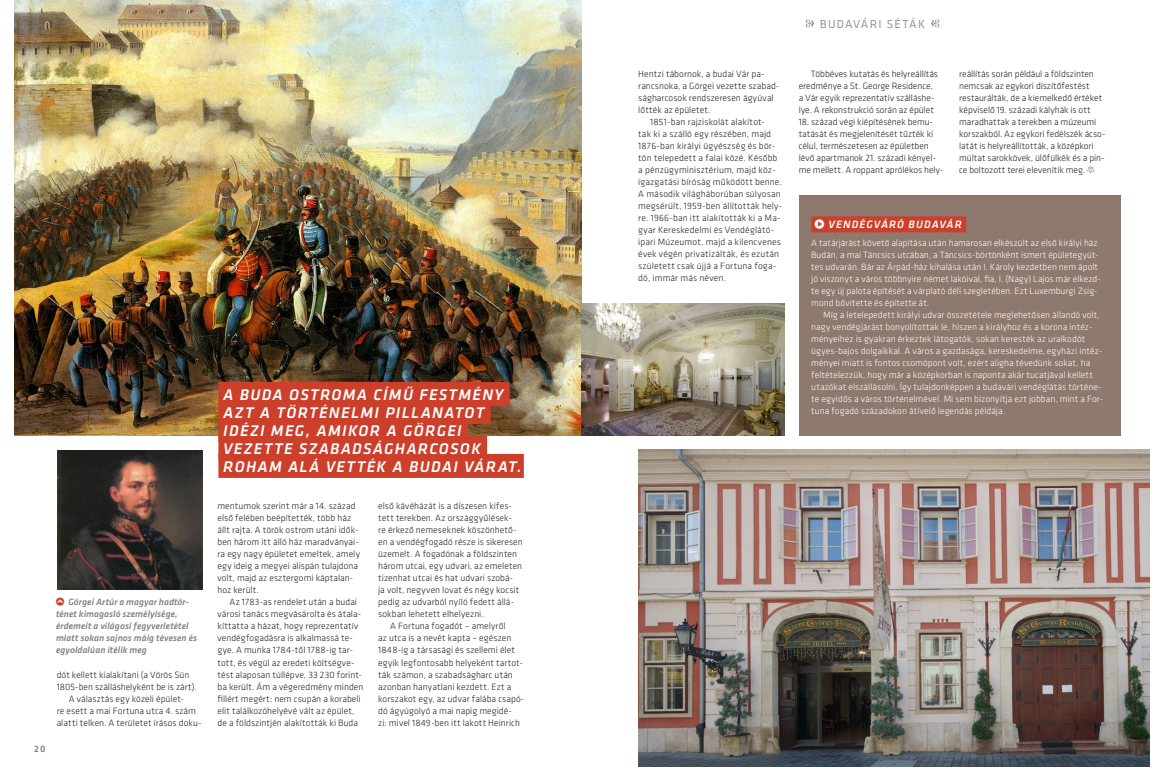
<style>
.page{position:relative;width:1163px;height:780px;background:#fff}
.page>*{position:absolute;margin:0;border:0;box-sizing:border-box;transform-origin:0 0}
.setak_Kepala_nagy_sa{font:italic 500 16px/18px "Klavika";letter-spacing:.08em;color:#fff}
.t1{font:12px "Klavika";letter-spacing:.1em;color:#939598}
.setak_Kenyer_behuzva{font:italic 500 11px "Klavika";letter-spacing:.09em;color:#fff}
.setak_Kenyer_behuzva-2{font:300 9.5px/12px "Klavika";letter-spacing:.005em;color:#231f20}
.setak_Kenyer_behuzva-3{font:300 9.5px/12px "Klavika";letter-spacing:.005em;color:#fff}
.setak_Kepala_kicsi{font:italic 500 9.5px/12px "Klavika";letter-spacing:.01em;color:#808285}
.t2{font:500 9.5px "Klavika";color:#808285}
</style>
<div class="page">
<svg style="left:805px;top:19px;width:9px;height:9px"></svg>
<svg style="left:931px;top:19px;width:8px;height:9px"></svg>
<svg style="left:1087px;top:166px;width:7px;height:7px"></svg>
<img style="left:14px;top:0;width:567px;height:436px">
<img style="left:638px;top:449px;width:511px;height:317px">
<img style="left:57px;top:451px;width:145px;height:139px">
<img style="left:581px;top:303px;width:203px;height:133px">
<div style="left:218px;top:382px;width:291px;height:24px;background:#cc3f2b"></div>
<div style="left:218px;top:400px;width:272px;height:24px;background:#cc3f2b"></div>
<div style="left:218px;top:418px;width:250px;height:24px;background:#cc3f2b"></div>
<div style="left:218px;top:436px;width:269px;height:24px;background:#cc3f2b"></div>
<div style="left:218px;top:454px;width:305px;height:24px;background:#cc3f2b"></div>
<div style="left:798px;top:196px;width:322px;height:240px;background:#8d796d"></div>
<div style="left:811px;top:216px;width:155px;height:16px;background:#cc3f2b"></div>
<p class="t2" style="left:34px;top:742px;width:13px">20</p>
<p class="setak_Kepala_kicsi" style="left:56px;top:596px;width:143px;text-indent:12px">Görgei Artúr a magyar hadtör&shy;ténet kimagasló személyisége, érdemeit a világosi fegyverletétel miatt sokan sajnos máig tévesen és egyoldalúan ítélik meg</p>
<p class="setak_Kenyer_behuzva-2" style="left:57px;top:668px;width:141px">dót kellett kialakítani (a Vörös Sün<br>1805-ben szálláshelyként be is zárt).</p>
<p class="setak_Kenyer_behuzva-2" style="left:57px;top:692px;width:146px;text-align:center">A választás egy közeli épület-<br>re esett a mai Fortuna utca 4. szám alatti telken. A területet írásos doku-</p>
<p class="setak_Kepala_nagy_sa" style="left:223px;top:385px;width:300px">A BUDA OSTROMA CÍMŰ FESTMÉNY<br>AZT A TÖRTÉNELMI PILLANATOT<br>IDÉZI MEG, AMIKOR A GÖRGEI<br>VEZETTE SZABADSÁGHARCOSOK<br>ROHAM ALÁ VETTÉK A BUDAI VÁRAT.</p>
<p class="setak_Kenyer_behuzva-2" style="left:217px;top:500px;width:144px">mentumok szerint már a 14. század első felében beépítették, több ház állt rajta. A török ostrom utáni idők&shy;ben három itt álló ház maradványai&shy;ra egy nagy épületet emeltek, amely egy ideig a megyei alispán tulajdona volt, majd az esztergomi káptalan&shy;hoz került.</p>
<p class="setak_Kenyer_behuzva-2" style="left:217px;top:596px;width:147px;text-indent:12px">Az 1783-as rendelet után a budai városi tanács megvásárolta és átala&shy;kíttatta a házat, hogy reprezentatív vendégfogadásra is alkalmassá te&shy;gye. A munka 1784-től 1788-ig tar&shy;tott, és végül az eredeti költségve&shy;tést alaposan túllépve, 33 230 forint&shy;ba került. Ám a végeredmény minden fillért megért: nem csupán a korabeli elit találkozóhelyévé vált az épület, de a földszintjén alakították ki Buda</p>
<p class="setak_Kenyer_behuzva-2" style="left:378px;top:500px;width:146px">első kávéházát is a díszesen kifes&shy;tett terekben. Az országgyűlések-<br>re érkező nemeseknek köszönhető&shy;en a vendégfogadó része is sikeresen üzemelt. A fogadónak a földszinten három utcai, egy udvari, az emeleten tizenhat utcai és hat udvari szobá-<br>ja volt, negyven lovat és négy kocsit pedig az udvarból nyíló fedett állá&shy;sokban lehetett elhelyezni.</p>
<p class="setak_Kenyer_behuzva-2" style="left:378px;top:620px;width:148px;text-indent:12px">A Fortuna fogadót – amelyről<br>az utca is a nevét kapta – egészen 1848-ig a társasági és szellemi élet egyik legfontosabb helyeként tartot&shy;ták számon, a szabadságharc után azonban hanyatlani kezdett. Ezt a korszakot egy, az udvar falába csapó&shy;dó ágyúgolyó a mai napig megidé-<br>zi: mivel 1849-ben itt lakott Heinrich</p>
<p class="setak_Kenyer_behuzva-2" style="left:638px;top:68px;width:143px">Hentzi tábornok, a budai Vár pa&shy;rancsnoka, a Görgei vezette szabad&shy;ságharcosok rendszeresen ágyúval lőtték az épületet.</p>
<p class="setak_Kenyer_behuzva-2" style="left:638px;top:116px;width:145px;text-indent:12px">1851-ban rajziskolát alakítot-<br>tak ki a szálló egy részében, majd 1876-ban királyi ügyészség és bör&shy;tön telepedett a falai közé. Később a pénzügyminisztérium, majd köz&shy;igazgatási bíróság működött benne.<br>A második világháborúban súlyosan megsérült, 1959-ben állították hely&shy;re. 1966-ban itt alakították ki a Ma&shy;gyar Kereskedelmi és Vendéglátó&shy;ipari Múzeumot, majd a kilencvenes évek végén privatizálták, és ezután született csak újjá a Fortuna foga&shy;dó, immár más néven.</p>
<p class="t1" style="left:819px;top:16px;width:107px">BUDAVÁRI SÉTÁK</p>
<p class="setak_Kenyer_behuzva-2" style="left:798px;top:68px;width:141px;text-indent:12px">Többéves kutatás és helyreállítás eredménye a St. George Residence, a Vár egyik reprezentatív szálláshe&shy;lye. A rekonstrukció során az épület</p>
<p class="setak_Kenyer_behuzva-2" style="left:798px;top:116px;width:146px">18. század végi kiépítésének bemu&shy;tatását és megjelenítését tűzték ki célul, természetesen az épületben lévő apartmanok 21. századi kényel&shy;me mellett. A roppant aprólékos hely-</p>
<p class="setak_Kenyer_behuzva-2" style="left:959px;top:68px;width:148px">reállítás során például a földszinten nemcsak az egykori díszítőfestést restaurálták, de a kiemelkedő értéket képviselő 19. századi kályhák is ott maradhattak a terekben a múzeumi korszakból. Az egykori fedélszék ácso&shy;latát is helyreállították, a középkori múltat sarokkövek, ülőfülkék és a pin&shy;ce boltozott terei elevenítik meg.</p>
<p class="setak_Kenyer_behuzva" style="left:828px;top:217px;width:135px">VENDÉGVÁRÓ BUDAVÁR</p>
<p class="setak_Kenyer_behuzva-3" style="left:811px;top:237px;width:291px">A tatárjárást követő alapítása után hamarosan elkészült az első királyi ház Budán, a mai Táncsics utcában, a Táncsics-börtönként ismert épületegyüt&shy;tes udvarán. Bár az Árpád-ház kihalása után I. Károly kezdetben nem ápolt jó viszonyt a város többnyire német lakóival, fia, I. (Nagy) Lajos már elkezd&shy;te egy új palota építését a várplató déli szegletében. Ezt Luxemburgi Zsig&shy;mond bővítette és építette át.</p>
<p class="setak_Kenyer_behuzva-3" style="left:811px;top:309px;width:293px;text-indent:12px">Míg a letelepedett királyi udvar összetétele meglehetősen állandó volt, nagy vendégjárást bonyolítottak le, hiszen a királyhoz és a korona intéz&shy;ményeihez is gyakran érkeztek látogatók, sokan keresték az uralkodót ügyes-bajos dolgaikkal. A város a gazdasága, kereskedelme, egyházi intéz&shy;ményei miatt is fontos csomópont volt, ezért aligha tévedünk sokat, ha feltételezzük, hogy már a középkorban is naponta akár tucatjával kellett utazókat elszállásolni. Így tulajdonképpen a budavári vendéglátás történe&shy;te egyidős a város történelmével. Mi sem bizonyítja ezt jobban, mint a For&shy;tuna fogadó századokon átívelő legendás példája.</p>
</div>
